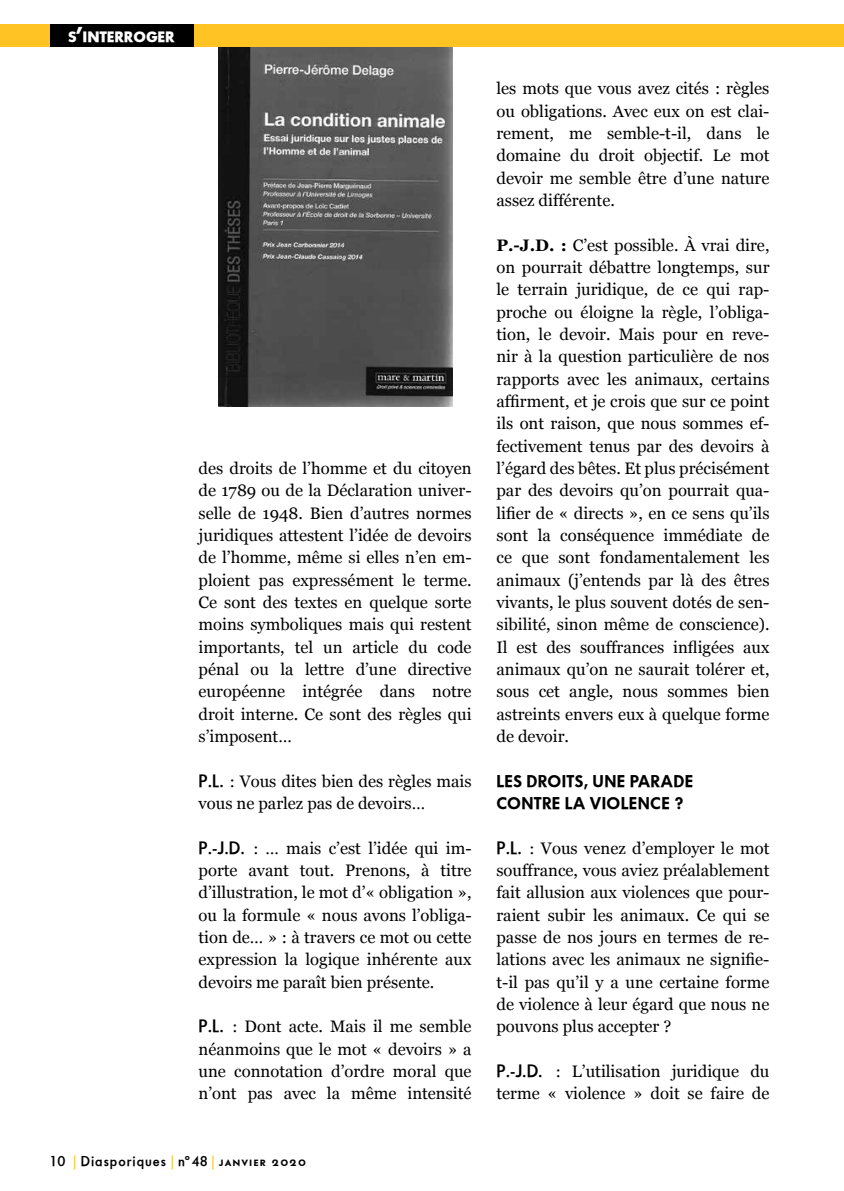
<style>
.page{position:relative;width:844px;height:1191px;background:#fff}
.page>*{position:absolute;margin:0;border:0;box-sizing:border-box;transform-origin:0 0}
.t1{font:16.62px/22.4px "Georgia";color:#000;text-align:justify}
.t2{font:16.62px/22.4px "Futura Serie BQ Demi Bold SC";letter-spacing:.02em;color:#000}
.t3{font:14.7px "Futura Serie BQ Bold";color:#fff}
.t4{font:14px "Futura Serie BQ Medium";letter-spacing:.07em;color:#000}
.s1{font-size:21px}
.s2{font-family:"Futura Serie BQ Medium";font-size:17.5px}
.s3{font-family:"Futura Serie BQ Book";color:#ffc424}
.s4{font-family:"Futura Serie BQ Medium SC"}
.s5{font-weight:700}
</style>
<div class="page">
<div style="left:0;top:25px;width:843px;height:22px;background:#ffc424"></div>
<svg style="left:843px;top:25px;width:1px;height:22px"></svg>
<div style="left:50px;top:25px;width:143px;height:22px;background:#000"></div>
<img style="left:218px;top:48px;width:234px;height:359px">
<p class="t3" style="left:68px;top:28px;width:108px">S<span class="s1">’</span>INTERROGER</p>
<p class="t1" style="left:198px;top:457px;width:274px">des droits de l’homme et du citoyen de 1789 ou de la Déclaration univer&shy;selle de 1948. Bien d’autres normes juridiques attestent l’idée de devoirs de l’homme, même si elles n’en em&shy;ploient pas expressément le terme.<br>Ce sont des textes en quelque sorte moins symboliques mais qui restent importants, tel un article du code pénal ou la lettre d’une directive européenne intégrée dans notre droit interne. Ce sont des règles qui s’imposent…</p>
<p class="t1" style="left:198px;top:769px;width:274px"><span class="s2">P.L. :</span> Vous dites bien des règles mais vous ne parlez pas de devoirs…</p>
<p class="t1" style="left:198px;top:836px;width:274px"><span class="s2">P.-J.D. :</span> … mais c’est l’idée qui im&shy;porte avant tout. Prenons, à titre d’illustration, le mot d’« obligation », ou la formule « nous avons l’obliga&shy;tion de… » : à travers ce mot ou cette expression la logique inhérente aux devoirs me paraît bien présente.</p>
<p class="t1" style="left:198px;top:1015px;width:274px"><span class="s2">P.L. :</span> Dont acte. Mais il me semble néanmoins que le mot « devoirs » a une connotation d’ordre moral que n’ont pas avec la même intensité</p>
<p class="t4" style="left:50px;top:1153px;width:258px">10 <span class="s3">|</span> Diasporiques <span class="s3">|</span> nº48 <span class="s3">|</span> <span class="s4">janvier 2020</span></p>
<p class="t1" style="left:496px;top:77px;width:274px">les mots que vous avez cités : règles ou obligations. Avec eux on est clai&shy;rement, me semble-t-il, dans le domaine du droit objectif. Le mot devoir me semble être d’une nature assez différente.</p>
<p class="t1" style="left:496px;top:234px;width:274px"><span class="s5">P.-J.D. :</span> C’est possible. À vrai dire, on pourrait débattre longtemps, sur le terrain juridique, de ce qui rap&shy;proche ou éloigne la règle, l’obliga&shy;tion, le devoir. Mais pour en reve&shy;nir à la question particulière de nos rapports avec les animaux, certains affirment, et je crois que sur ce point ils ont raison, que nous sommes ef&shy;fectivement tenus par des devoirs à l’égard des bêtes. Et plus précisément par des devoirs qu’on pourrait qua&shy;lifier de « directs », en ce sens qu’ils sont la conséquence immédiate de ce que sont fondamentalement les animaux (j’entends par là des êtres vivants, le plus souvent dotés de sen&shy;sibilité, sinon même de conscience).<br>Il est des souffrances infligées aux animaux qu’on ne saurait tolérer et, sous cet angle, nous sommes bien astreints envers eux à quelque forme de devoir.</p>
<p class="t2" style="left:496px;top:770px;width:198px">LES DROITS, UNE PARADE<br>CONTRE LA VIOLENCE ?</p>
<p class="t1" style="left:496px;top:836px;width:274px"><span class="s2">P.L. :</span> Vous venez d’employer le mot souffrance, vous aviez préalablement fait allusion aux violences que pour&shy;raient subir les animaux. Ce qui se passe de nos jours en termes de re&shy;lations avec les animaux ne signifie&shy;t-il pas qu’il y a une certaine forme de violence à leur égard que nous ne pouvons plus accepter ?</p>
<p class="t1" style="left:496px;top:1059px;width:274px"><span class="s2">P.-J.D. :</span> L’utilisation juridique du terme « violence » doit se faire de</p>
</div>
